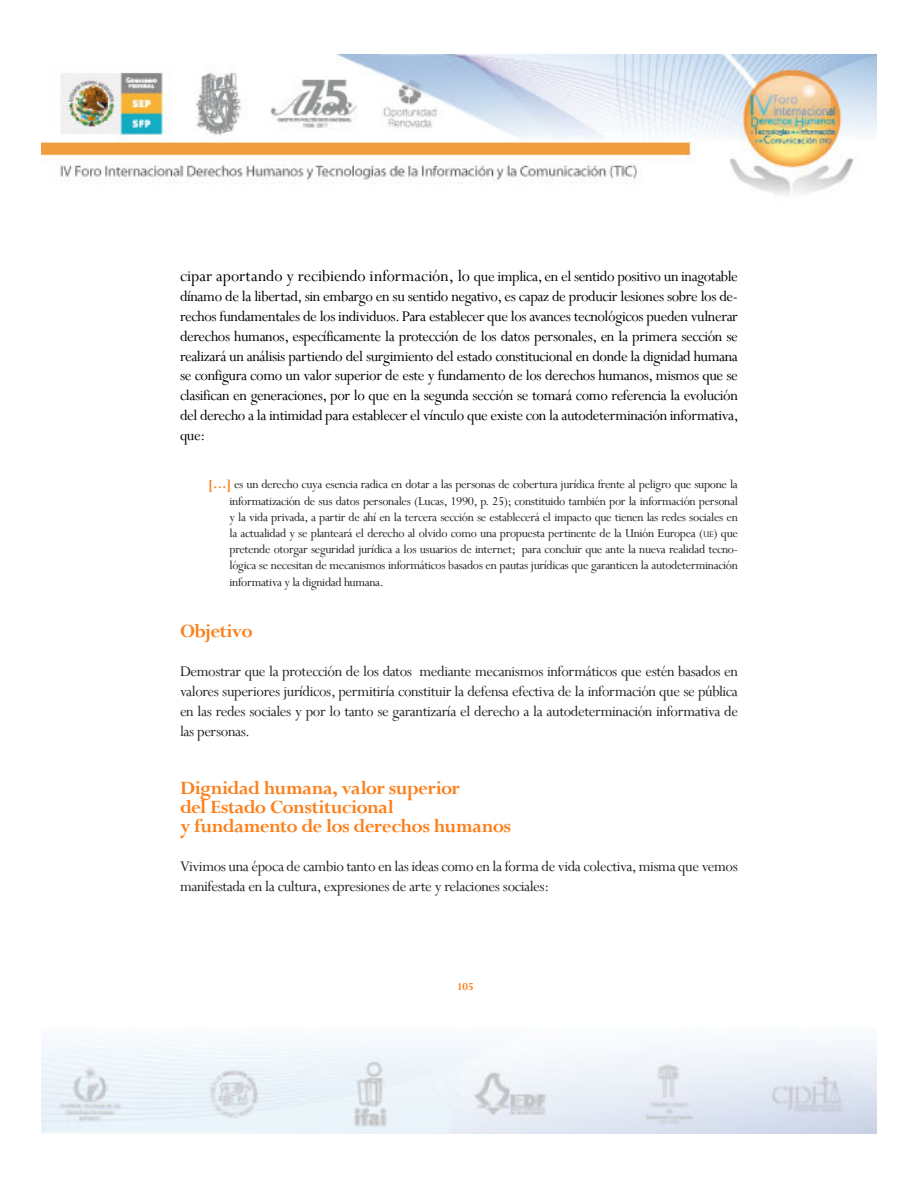
<style>
.page{position:relative;width:918px;height:1188px;background:#fff}
.page>*{position:absolute;margin:0;border:0;box-sizing:border-box;transform-origin:0 0}
.Estilo_de_párrafo_1{font:700 21px "Perpetua";letter-spacing:-.03em;color:#fc801b}
.Estilo_de_párrafo_1-2{font:16.5px/19.8px "Perpetua";letter-spacing:-.025em;color:#000;text-align:justify}
.t1{font:16.5px/19.8px "Perpetua";letter-spacing:-.025em;color:#231f20;text-align:justify}
.t2{font:13.5px/16.2px "Perpetua";letter-spacing:-.025em;color:#231f20;text-align:justify}
.t3{font:12px "Perpetua";color:#fc801b}
.s1{font-size:18px}
.s2{font-weight:700;color:#fc801b}
.s3{font-size:9.45px}
.s4{font-weight:700}
</style>
<div class="page">
<img style="left:42px;top:54px;width:834px;height:1080px">
<p class="Estilo_de_párrafo_1-2" style="left:180px;top:266px;width:560px"><span class="s1">cipar aportando y recibiendo información, lo</span> que implica, en el sentido positivo un inagotable dínamo de la libertad, sin embargo en su sentido negativo, es capaz de producir lesiones sobre los de&shy;rechos fundamentales de los individuos. Para establecer que los avances tecnológicos pueden vulnerar derechos humanos, específicamente la protección de los datos personales, en la primera sección se realizará un análisis partiendo del surgimiento del estado constitucional en donde la dignidad humana se configura como un valor superior de este y fundamento de los derechos humanos, mismos que se clasifican en generaciones, por lo que en la segunda sección se tomará como referencia la evolución del derecho a la intimidad para establecer el vínculo que existe con la autodeterminación informativa, que:</p>
<p class="t2" style="left:230px;top:476px;width:510px;text-indent:-21px"><span class="s2">[…]</span> es un derecho cuya esencia radica en dotar a las personas de cobertura jurídica frente al peligro que supone la informatización de sus datos personales (Lucas, 1990, p. 25); constituido también por la información personal y la vida privada, a partir de ahí en la tercera sección se establecerá el impacto que tienen las redes sociales en la actualidad y se planteará el derecho al olvido como una propuesta pertinente de la Unión Europea (<span class="s3">ue</span>) que pretende otorgar seguridad jurídica a los usuarios de internet; para concluir que ante la nueva realidad tecno&shy;lógica se necesitan de mecanismos informáticos basados en pautas jurídicas que garanticen la autodeterminación informativa y la dignidad humana.</p>
<p class="Estilo_de_párrafo_1" style="left:180px;top:617px;width:74px">Objetivo</p>
<p class="t1" style="left:180px;top:661px;width:560px">Demostrar que la protección de los datos mediante mecanismos informáticos que estén basados en valores superiores jurídicos, permitiría constituir la defensa efectiva de la información que se pública en las redes sociales y por lo tanto se garantizaría el derecho a la autodeterminación informativa de las personas.</p>
<p class="Estilo_de_párrafo_1" style="left:180px;top:775px;width:282px">Dignidad humana, valor superior</p>
<p class="Estilo_de_párrafo_1" style="left:180px;top:793px;width:215px">del Estado Constitucional</p>
<p class="Estilo_de_párrafo_1" style="left:180px;top:812px;width:333px">y fundamento de los derechos humanos</p>
<p class="t1" style="left:180px;top:856px;width:559px">Vivimos una época de cambio tanto en las ideas como en la forma de vida colectiva, misma que vemos manifestada en la cultura, expresiones de arte y relaciones sociales:</p>
<p class="t3" style="left:451px;top:979px;width:24px">105<span class="s4">105</span></p>
</div>
